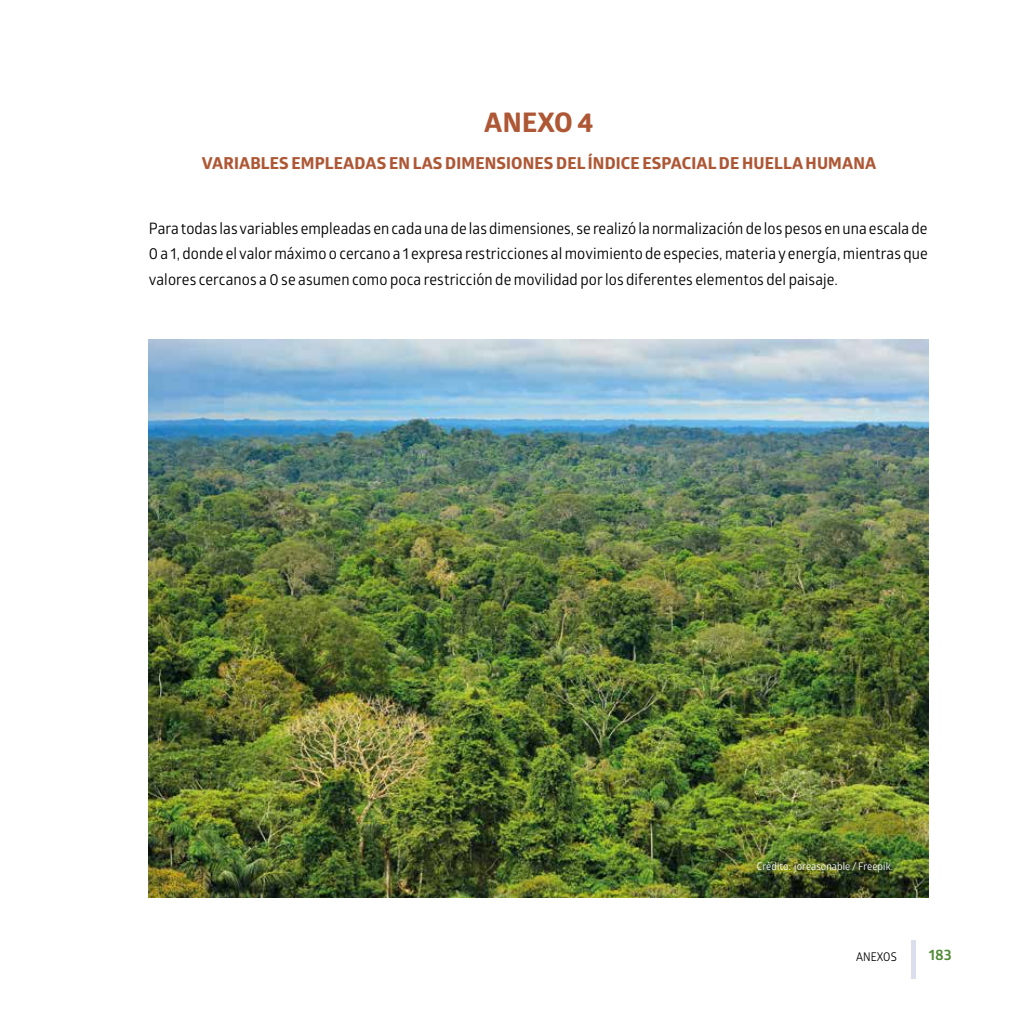
<style>
.page{position:relative;width:1021px;height:1021px;background:#fff}
.page>*{position:absolute;margin:0;border:0;box-sizing:border-box;transform-origin:0 0}
.t1{font:700 27px "Globerx";letter-spacing:.01em;color:#ae5735}
.t2{font:700 16.5px "Globerx";letter-spacing:.01em;color:#ae5735}
.t3{font:15.75px/25.5px "Glober";letter-spacing:.005em;color:#000;text-align:justify;scale:.95 1}
.t4{font:700 15px "Glober";color:#508b35}
.t5{font:12px "Glober";letter-spacing:.005em;color:#000;scale:.9 1}
.t6{font:10.5px "Glober";letter-spacing:.005em;color:#fff;scale:.95 1}
</style>
<div class="page">
<hr style="left:911px;top:940px;width:4px;height:38px;background:#dbdeeb">
<img style="left:148px;top:340px;width:780px;height:557px">
<h1 class="t1" style="left:484px;top:103px;width:110px">ANEXO 4</h1>
<p class="t2" style="left:202px;top:151px;width:676px">VARIABLES EMPLEADAS EN LAS DIMENSIONES DEL ÍNDICE ESPACIAL DE HUELLA HUMANA</p>
<p class="t3" style="left:149px;top:215px;width:821px">Para todas las variables empleadas en cada una de las dimensiones, se realizó la normalización de los pesos en una escala de 0 a 1, donde el valor máximo o cercano a 1 expresa restricciones al movimiento de especies, materia y energía, mientras que valores cercanos a 0 se asumen como poca restricción de movilidad por los diferentes elementos del paisaje.</p>
<p class="t6" style="left:756px;top:859px;width:145px">Crédito: joreasonable / Freepik.</p>
<p class="t5" style="left:856px;top:948px;width:47px">ANEXOS</p>
<p class="t4" style="left:928px;top:944px;width:25px">183</p>
</div>
